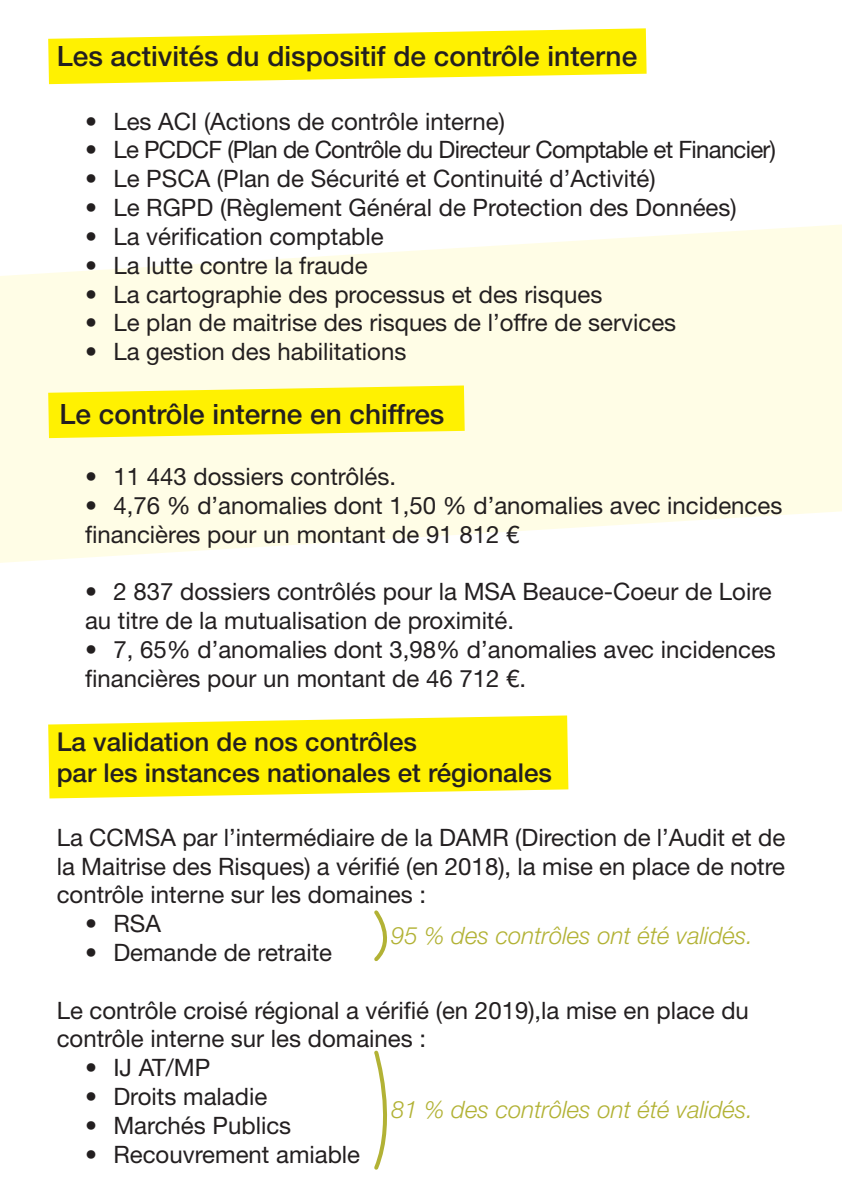
<style>
.page{position:relative;width:842px;height:1191px;background:#fff}
.page>*{position:absolute;margin:0;border:0;box-sizing:border-box;transform-origin:0 0}
.t1{font:500 28px "Helvetica Neue LT Std";color:#231f20}
.t2{font:500 26px "Helvetica Neue LT Std";color:#231f20}
.t3{font:24px/28.8px "Helvetica Neue LT Std";color:#231f20}
.t4{font:italic 300 24px "Helvetica Neue LT Std";color:#b2b235}
.t5{font:24px "Helvetica Neue LT Std";letter-spacing:-.03em;color:#231f20}
</style>
<div class="page">
<svg style="left:0;top:224px;width:842px;height:339px;fill:#fffde6"></svg>
<svg style="left:48px;top:28px;width:599px;height:56px"></svg>
<svg style="left:48px;top:385px;width:417px;height:53px;background:#fff222"></svg>
<svg style="left:48px;top:715px;width:520px;height:83px;background:#fff21f"></svg>
<svg style="left:374px;top:910px;width:13px;height:51px"></svg>
<svg style="left:374px;top:1050px;width:13px;height:120px"></svg>
<p class="t1" style="left:57px;top:39px;width:582px">Les activités du dispositif de contrôle interne</p>
<p class="t3" style="left:85px;top:106px;width:421px">• Les ACI (Actions de contrôle interne)</p>
<p class="t5" style="left:85px;top:136px;width:692px">• Le PCDCF (Plan de Contrôle du Directeur Comptable et Financier)</p>
<p class="t3" style="left:85px;top:164px;width:572px">• Le PSCA (Plan de Sécurité et Continuité d’Activité)</p>
<p class="t3" style="left:85px;top:193px;width:653px">• Le RGPD (Règlement Général de Protection des Données)</p>
<p class="t3" style="left:85px;top:222px;width:300px">• La vérification comptable</p>
<p class="t3" style="left:85px;top:250px;width:284px">• La lutte contre la fraude</p>
<p class="t3" style="left:85px;top:279px;width:519px">• La cartographie des processus et des risques</p>
<p class="t3" style="left:85px;top:308px;width:593px">• Le plan de maitrise des risques de l’offre de services</p>
<p class="t3" style="left:85px;top:337px;width:323px">• La gestion des habilitations</p>
<p class="t1" style="left:60px;top:397px;width:386px">Le contrôle interne en chiffres</p>
<p class="t3" style="left:85px;top:462px;width:313px">• 11 443 dossiers contrôlés.</p>
<p class="t3" style="left:85px;top:490px;width:699px">• 4,76 % d’anomalies dont 1,50 % d’anomalies avec incidences financières pour un montant de 91 812 €</p>
<p class="t3" style="left:85px;top:577px;width:688px">• 2 837 dossiers contrôlés pour la MSA Beauce-Coeur de Loire au titre de la mutualisation de proximité.</p>
<p class="t3" style="left:85px;top:634px;width:692px">• 7, 65% d’anomalies dont 3,98% d’anomalies avec incidences financières pour un montant de 46 712 €.</p>
<p class="t2" style="left:57px;top:726px;width:362px">La validation de nos contrôles</p>
<p class="t2" style="left:57px;top:757px;width:497px">par les instances nationales et régionales</p>
<p class="t3" style="left:57px;top:822px;width:730px;text-align:justify">La CCMSA par l’intermédiaire de la DAMR (Direction de l’Audit et de la Maitrise des Risques) a vérifié (en 2018), la mise en place de notre contrôle interne sur les domaines :</p>
<p class="t3" style="left:85px;top:909px;width:77px">• RSA</p>
<p class="t3" style="left:85px;top:937px;width:249px">• Demande de retraite</p>
<p class="t3" style="left:57px;top:995px;width:694px">Le contrôle croisé régional a vérifié (en 2019),la mise en place du contrôle interne sur les domaines :</p>
<p class="t3" style="left:85px;top:1053px;width:127px">• IJ AT/MP</p>
<p class="t3" style="left:85px;top:1081px;width:184px">• Droits maladie</p>
<p class="t3" style="left:85px;top:1110px;width:208px">• Marchés Publics</p>
<p class="t3" style="left:85px;top:1139px;width:277px">• Recouvrement amiable</p>
<p class="t4" style="left:391px;top:921px;width:363px">95 % des contrôles ont été validés.</p>
<p class="t4" style="left:391px;top:1095px;width:363px">81 % des contrôles ont été validés.</p>
</div>
